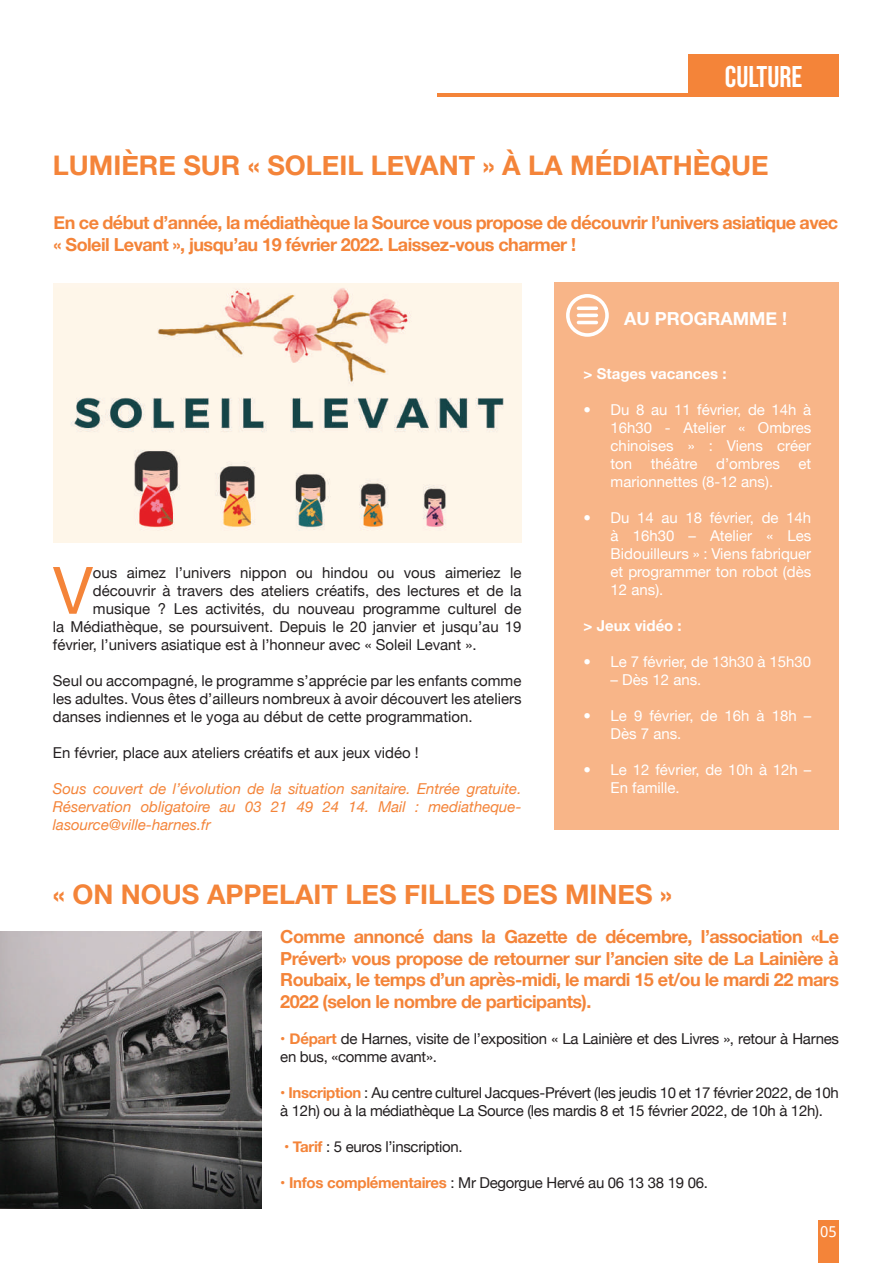
<style>
.page{position:relative;width:893px;height:1263px;background:#fff}
.page>*{position:absolute;margin:0;border:0;box-sizing:border-box;transform-origin:0 0}
.t1{font:65.4px "Helvetica Neue";color:#f48439}
.t2{font:30px "Bebas Neue";color:#fff}
.t3{font:700 27px "Helvetica Neue";color:#f48439}
.t4{font:700 18px/21.6px "Helvetica Neue";letter-spacing:-.03em;color:#f48439}
.t5{font:700 18px "Helvetica Neue";color:#fff}
.t6{font:15px/18px "Helvetica Neue";color:#231f20;text-align:justify}
.t7{font:15px/18px "Helvetica Neue";letter-spacing:-.02em;color:#231f20}
.t8{font:15px/18px "Helvetica Neue";color:#fff;text-align:justify}
.t9{font:italic 15px/18px "Helvetica Neue";color:#f48439;text-align:justify}
.t10{font:700 15px "Helvetica Neue";color:#fff}
.t11{font:15px "Droid Sans";color:#fff}
.s1{font-weight:700;color:#f48439}
</style>
<div class="page">
<div style="left:688px;top:54px;width:151px;height:43px;background:#f48439"></div>
<hr style="left:437px;top:94px;width:402px;height:3px;background:#f48439">
<div style="left:819px;top:1221px;width:20px;height:42px;background:#f48439"></div>
<div style="left:554px;top:282px;width:284px;height:547px;background:#f8b588"></div>
<img style="left:54px;top:283px;width:467px;height:260px">
<svg style="left:566px;top:294px;width:43px;height:43px"></svg>
<svg style="left:577px;top:306px;width:21px;height:4px"></svg>
<hr style="left:577px;top:314px;width:21px;height:3px;background:#fff;border-radius:2px">
<hr style="left:577px;top:321px;width:21px;height:3px;background:#fff;border-radius:2px">
<img style="left:0;top:932px;width:261px;height:277px">
<h2 class="t2" style="left:725px;top:59px;width:79px">CULTURE</h2>
<h3 class="t3" style="left:53px;top:144px;width:717px">LUMIÈRE SUR « SOLEIL LEVANT » À LA MÉDIATHÈQUE</h3>
<p class="t4" style="left:54px;top:213px;width:786px">En ce début d’année, la médiathèque la Source vous propose de découvrir l’univers asiatique avec « Soleil Levant », jusqu’au 19 février 2022. Laissez-vous charmer !</p>
<h1 class="t1" style="left:53px;top:551px;width:41px">V</h1>
<p class="t6" style="left:93px;top:563px;width:430px">ous aimez l’univers nippon ou hindou ou vous aimeriez le</p>
<p class="t6" style="left:93px;top:581px;width:430px">découvrir à travers des ateliers créatifs, des lectures et de la</p>
<p class="t6" style="left:93px;top:599px;width:430px">musique ? Les activités, du nouveau programme culturel de</p>
<p class="t6" style="left:53px;top:617px;width:470px">la Médiathèque, se poursuivent. Depuis le 20 janvier et jusqu’au 19</p>
<p class="t6" style="left:53px;top:635px;width:425px">février, l’univers asiatique est à l’honneur avec « Soleil Levant ».</p>
<p class="t6" style="left:53px;top:671px;width:470px">Seul ou accompagné, le programme s’apprécie par les enfants comme les adultes. Vous êtes d’ailleurs nombreux à avoir découvert les ateliers danses indiennes et le yoga au début de cette programmation.</p>
<p class="t6" style="left:53px;top:743px;width:367px">En février, place aux ateliers créatifs et aux jeux vidéo !</p>
<p class="t9" style="left:53px;top:779px;width:470px">Sous couvert de l’évolution de la situation sanitaire. Entrée gratuite.<br>Réservation obligatoire au 03 21 49 24 14. Mail : mediatheque&shy;lasource@ville-harnes.fr</p>
<p class="t5" style="left:624px;top:304px;width:164px">AU PROGRAMME !</p>
<p class="t10" style="left:584px;top:362px;width:144px">&gt; Stages vacances :</p>
<p class="t8" style="left:611px;top:400px;width:202px;text-indent:-27px">• Du 8 au 11 février, de 14h à 16h30 - Atelier « Ombres chinoises » : Viens créer ton théâtre d’ombres et marionnettes (8-12 ans).</p>
<p class="t8" style="left:611px;top:508px;width:202px;text-indent:-27px">• Du 14 au 18 février, de 14h à 16h30 – Atelier « Les Bidouilleurs » : Viens fabriquer et programmer ton robot (dès 12 ans).</p>
<p class="t10" style="left:584px;top:614px;width:100px">&gt; Jeux vidéo :</p>
<p class="t8" style="left:584px;top:652px;width:229px">• Le 7 février, de 13h30 à 15h30</p>
<p class="t8" style="left:611px;top:670px;width:92px">– Dès 12 ans.</p>
<p class="t8" style="left:611px;top:706px;width:202px;text-indent:-27px">• Le 9 février, de 16h à 18h –<br>Dès 7 ans.</p>
<p class="t8" style="left:611px;top:760px;width:202px;text-indent:-27px">• Le 12 février, de 10h à 12h –<br>En famille.</p>
<h3 class="t3" style="left:53px;top:873px;width:621px">« ON NOUS APPELAIT LES FILLES DES MINES »</h3>
<p class="t4" style="left:280px;top:926px;width:560px;text-align:justify">Comme annoncé dans la Gazette de décembre, l’association «Le Prévert» vous propose de retourner sur l’ancien site de La Lainière à Roubaix, le temps d’un après-midi, le mardi 15 et/ou le mardi 22 mars 2022 (selon le nombre de participants).</p>
<p class="t7" style="left:280px;top:1029px;width:560px"><span class="s1">• Départ</span> de Harnes, visite de l’exposition « La Lainière et des Livres », retour à Harnes en bus, «comme avant».</p>
<p class="t7" style="left:280px;top:1083px;width:560px"><span class="s1">• Inscription</span> : Au centre culturel Jacques-Prévert (les jeudis 10 et 17 février 2022, de 10h à 12h) ou à la médiathèque La Source (les mardis 8 et 15 février 2022, de 10h à 12h).</p>
<p class="t7" style="left:284px;top:1137px;width:180px"><span class="s1">• Tarif</span> : 5 euros l’inscription.</p>
<p class="t7" style="left:280px;top:1173px;width:429px"><span class="s1">• Infos complémentaires</span> : Mr Degorgue Hervé au 06 13 38 19 06.</p>
<p class="t11" style="left:820px;top:1221px;width:18px">05</p>
</div>
